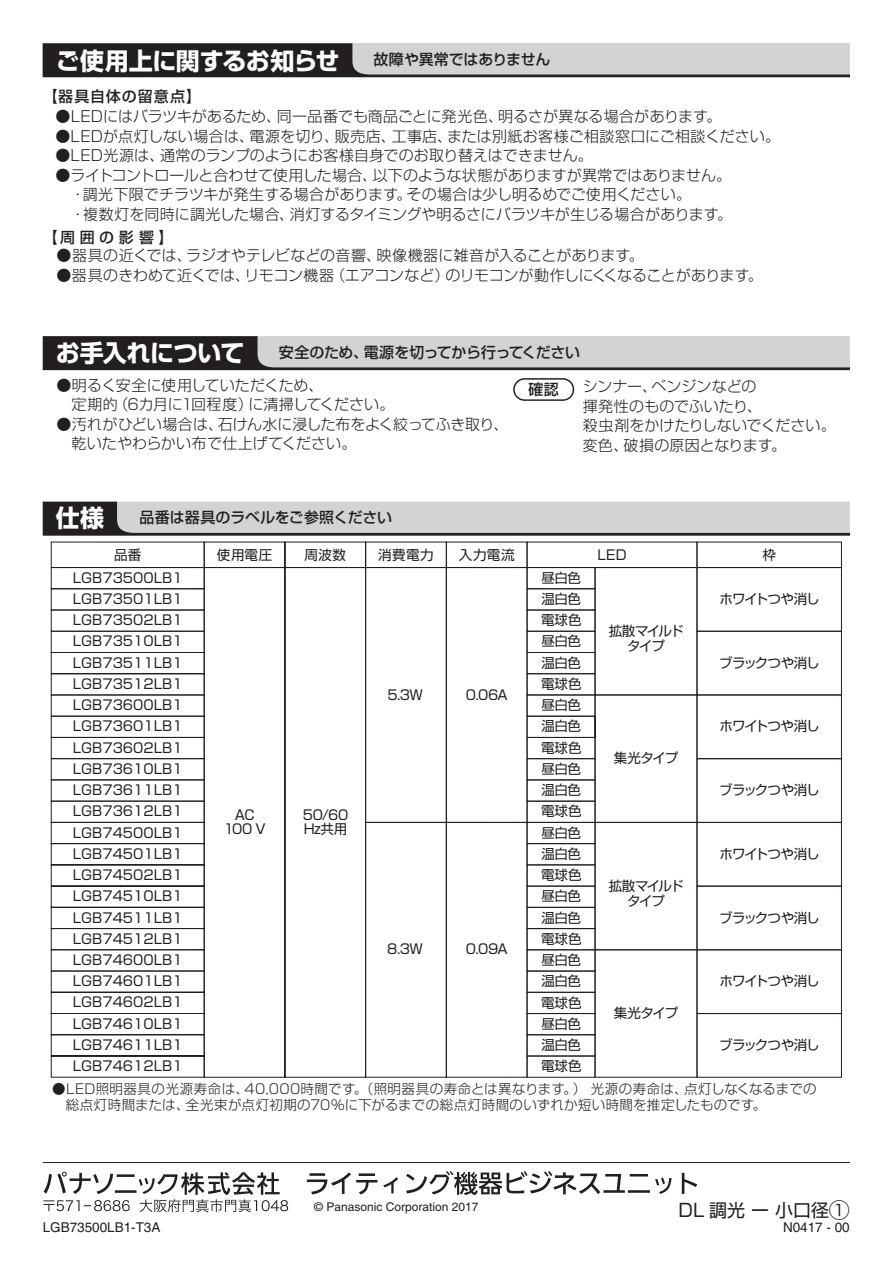
<style>
.page{position:relative;width:893px;height:1263px;background:#fff}
.page>*{position:absolute;margin:0;border:0;box-sizing:border-box;transform-origin:0 0}
.t1{font:24px "Shin Go Pro Bold 90 msp RKSJ H";letter-spacing:-.01em;color:#fff}
.t2{font:18px "Shin Go Pro Regular 90 msp RKSJ H";color:#231f20}
.t3{font:15px/19.5px "Shin Go Pro Light 90 msp RKSJ H";letter-spacing:.005em;color:#231f20}
.t4{font:15px "Shin Go Pro Medium 90 msp RKSJ H";letter-spacing:-.005em;color:#231f20}
.t5{font:15px "Shin Go Pro Light 90 msp RKSJ H";letter-spacing:-.025em;color:#231f20}
.t6{font:15px/19.5px "Shin Go Pro Light 90 msp RKSJ H";letter-spacing:-.015em;color:#231f20}
.t7{font:15px "Shin Go Pro Medium 90 msp RKSJ H";letter-spacing:.07em;color:#231f20}
.t8{font:13.5px/21.3px "Shin Go Pro Regular 90 msp RKSJ H";color:#231f20;text-align:justify}
.t9{font:13.5px/16.5px "Shin Go Pro Light 90 msp RKSJ H";letter-spacing:.025em;color:#231f20}
.t10{font:13.5px "Shin Go Pro Regular 90 msp RKSJ H";letter-spacing:-.065em;color:#231f20}
.t11{font:13.5px "Shin Go Pro Regular 90 msp RKSJ H";letter-spacing:-.06em;color:#231f20}
.t12{font:13.5px "Helvetica";color:#231f20}
.t13{font:13.5px/15px "Shin Go Pro Regular 90 msp RKSJ H";letter-spacing:-.105em;color:#231f20;text-align:center}
.t14{font:12px "Helvetica";color:#231f20}
.s1{font-size:21px}
</style>
<div class="page">
<svg style="left:43px;top:1200px;width:87px;height:11px"></svg>
<hr style="left:43px;top:1162px;width:807px;height:1px;background:#231f20">
<svg style="left:307px;top:1172px;width:70px;height:22px"></svg>
<svg style="left:383px;top:1177px;width:15px;height:16px"></svg>
<svg style="left:406px;top:1171px;width:219px;height:24px"></svg>
<hr style="left:630px;top:1174px;width:18px;height:3px;background:#231f20">
<hr style="left:628px;top:1190px;width:22px;height:3px;background:#231f20">
<svg style="left:655px;top:1178px;width:16px;height:16px"></svg>
<svg style="left:682px;top:1173px;width:15px;height:21px"></svg>
<svg style="left:44px;top:1172px;width:69px;height:22px"></svg>
<hr style="left:117px;top:1174px;width:18px;height:3px;background:#231f20">
<hr style="left:115px;top:1190px;width:21px;height:3px;background:#231f20">
<svg style="left:139px;top:1172px;width:149px;height:40px"></svg>
<div style="left:513px;top:378px;width:61px;height:23px;border:1px solid #231f20;border-radius:11px"></div>
<svg style="left:43px;top:336px;width:807px;height:34px;background:#989899"></svg>
<svg style="left:43px;top:43px;width:807px;height:34px;background:#868687"></svg>
<svg style="left:43px;top:502px;width:807px;height:576px"></svg>
<div style="left:527px;top:822px;width:68px;height:22px;border:1px solid #231f20"></div>
<div style="left:527px;top:843px;width:68px;height:22px;border:1px solid #231f20"></div>
<div style="left:527px;top:886px;width:68px;height:22px;border:1px solid #231f20"></div>
<div style="left:527px;top:907px;width:68px;height:22px;border:1px solid #231f20"></div>
<div style="left:527px;top:928px;width:68px;height:22px;border:1px solid #231f20"></div>
<div style="left:697px;top:822px;width:145px;height:65px;border:1px solid #231f20"></div>
<div style="left:697px;top:886px;width:145px;height:64px;border:1px solid #231f20"></div>
<div style="left:595px;top:567px;width:102px;height:128px;border:1px solid #231f20"></div>
<div style="left:527px;top:567px;width:68px;height:22px;border:1px solid #231f20"></div>
<div style="left:527px;top:588px;width:68px;height:22px;border:1px solid #231f20"></div>
<div style="left:527px;top:610px;width:68px;height:22px;border:1px solid #231f20"></div>
<div style="left:527px;top:631px;width:68px;height:22px;border:1px solid #231f20"></div>
<div style="left:527px;top:652px;width:68px;height:22px;border:1px solid #231f20"></div>
<div style="left:527px;top:673px;width:68px;height:22px;border:1px solid #231f20"></div>
<div style="left:697px;top:567px;width:145px;height:65px;border:1px solid #231f20"></div>
<div style="left:697px;top:631px;width:145px;height:64px;border:1px solid #231f20"></div>
<h1 class="t1" style="left:56px;top:51px;width:285px">ご使用上に関するお知らせ</h1>
<p class="t4" style="left:373px;top:54px;width:179px">故障や異常ではありません</p>
<p class="t3" style="left:55px;top:109px;width:667px">●LEDにはバラツキがあるため、同一品番でも商品ごとに発光色、明るさが異なる場合があります。</p>
<p class="t3" style="left:55px;top:128px;width:726px">●LEDが点灯しない場合は、電源を切り、販売店、工事店、または別紙お客様ご相談窓口にご相談ください。</p>
<p class="t3" style="left:55px;top:148px;width:539px">●LED光源は、通常のランプのようにお客様自身でのお取り替えはできません。</p>
<p class="t3" style="left:55px;top:167px;width:678px">●ライトコントロールと合わせて使用した場合、以下のような状態がありますが異常ではありません。　・調光下限でチラツキが発生する場合があります。その場合は少し明るめでご使用ください。<br>　・複数灯を同時に調光した場合、消灯するタイミングや明るさにバラツキが生じる場合があります。</p>
<p class="t7" style="left:43px;top:90px;width:160px">【器具自体の留意点】</p>
<p class="t4" style="left:43px;top:232px;width:132px">【周囲の影響】</p>
<p class="t3" style="left:56px;top:248px;width:589px">●器具の近くでは、ラジオやテレビなどの音響、映像機器に雑音が入ることがあります。</p>
<p class="t5" style="left:56px;top:270px;width:708px">●器具のきわめて近くでは、リモコン機器（エアコンなど）のリモコンが動作しにくくなることがあります。</p>
<h1 class="t1" style="left:56px;top:344px;width:190px">お手入れについて</h1>
<p class="t4" style="left:279px;top:347px;width:303px">安全のため、電源を切ってから行ってください</p>
<p class="t6" style="left:57px;top:377px;width:339px">●明るく安全に使用していただくため、<br>　定期的（6カ月に1回程度）に清掃してください。</p>
<p class="t3" style="left:57px;top:416px;width:453px">●汚れがひどい場合は、石けん水に浸した布をよく絞ってふき取り、　乾いたやわらかい布で仕上げてください。</p>
<p class="t4" style="left:528px;top:384px;width:32px">確認</p>
<p class="t3" style="left:583px;top:379px;width:254px">シンナー、ベンジンなどの<br>揮発性のものでふいたり、<br>殺虫剤をかけたりしないでください。変色、破損の原因となります。</p>
<h1 class="t1" style="left:56px;top:509px;width:50px">仕様</h1>
<p class="t4" style="left:140px;top:512px;width:254px">品番は器具のラベルをご参照ください</p>
<p class="t8" style="left:217px;top:546px;width:57px">使用電圧</p>
<p class="t8" style="left:378px;top:546px;width:57px">消費電力</p>
<p class="t8" style="left:459px;top:546px;width:57px">入力電流</p>
<p class="t8" style="left:114px;top:546px;width:29px">品番</p>
<p class="t8" style="left:304px;top:546px;width:43px">周波数</p>
<p class="t8" style="left:73px;top:569px;width:111px">LGB73500LB1<br>LGB73501LB1<br>LGB73502LB1<br>LGB73510LB1<br>LGB73511LB1<br>LGB73512LB1</p>
<p class="t8" style="left:73px;top:696px;width:111px">LGB73600LB1</p>
<p class="t8" style="left:73px;top:739px;width:111px">LGB73602LB1</p>
<p class="t8" style="left:73px;top:781px;width:111px">LGB73611LB1</p>
<p class="t8" style="left:73px;top:718px;width:111px">LGB73601LB1</p>
<p class="t8" style="left:73px;top:760px;width:111px">LGB73610LB1</p>
<p class="t8" style="left:73px;top:802px;width:111px">LGB73612LB1</p>
<p class="t8" style="left:73px;top:824px;width:111px">LGB74500LB1<br>LGB74501LB1<br>LGB74502LB1<br>LGB74510LB1<br>LGB74511LB1<br>LGB74512LB1</p>
<p class="t8" style="left:73px;top:951px;width:111px">LGB74600LB1<br>LGB74601LB1<br>LGB74602LB1<br>LGB74610LB1<br>LGB74611LB1<br>LGB74612LB1</p>
<p class="t8" style="left:387px;top:686px;width:37px">5.3W</p>
<p class="t8" style="left:466px;top:686px;width:43px">0.06A</p>
<p class="t8" style="left:224px;top:809px;width:43px;line-height:15px;text-align:center">AC<br>100 V</p>
<p class="t8" style="left:303px;top:809px;width:47px;line-height:15px">50/60<br>Hz共用</p>
<p class="t8" style="left:387px;top:941px;width:37px">8.3W</p>
<p class="t8" style="left:466px;top:941px;width:43px">0.09A</p>
<p class="t8" style="left:541px;top:569px;width:42px">昼白色温白色電球色昼白色温白色電球色</p>
<p class="t8" style="left:541px;top:696px;width:41px">昼白色</p>
<p class="t8" style="left:541px;top:718px;width:42px">温白色電球色昼白色温白色電球色</p>
<p class="t8" style="left:541px;top:824px;width:42px">昼白色温白色電球色昼白色温白色電球色</p>
<p class="t8" style="left:541px;top:951px;width:41px">昼白色</p>
<p class="t8" style="left:597px;top:546px;width:31px">LED</p>
<p class="t13" style="left:609px;top:625px;width:76px">拡散マイルドタイプ</p>
<p class="t8" style="left:614px;top:749px;width:66px">集光タイプ</p>
<p class="t13" style="left:609px;top:880px;width:76px">拡散マイルドタイプ</p>
<p class="t8" style="left:762px;top:546px;width:15px">枠</p>
<p class="t10" style="left:719px;top:594px;width:102px">ホワイトつや消し</p>
<p class="t11" style="left:719px;top:658px;width:102px">ブラックつや消し</p>
<p class="t10" style="left:719px;top:721px;width:102px">ホワイトつや消し</p>
<p class="t11" style="left:719px;top:785px;width:102px">ブラックつや消し</p>
<p class="t10" style="left:719px;top:849px;width:102px">ホワイトつや消し</p>
<p class="t11" style="left:719px;top:912px;width:102px">ブラックつや消し</p>
<p class="t8" style="left:541px;top:972px;width:42px">温白色電球色昼白色温白色電球色</p>
<p class="t10" style="left:719px;top:976px;width:102px">ホワイトつや消し</p>
<p class="t8" style="left:614px;top:1004px;width:66px">集光タイプ</p>
<p class="t11" style="left:719px;top:1040px;width:102px">ブラックつや消し</p>
<p class="t9" style="left:52px;top:1082px;width:766px">●LED照明器具の光源寿命は、40,000時間です。（照明器具の寿命とは異なります。） 光源の寿命は、点灯しなくなるまでの　総点灯時間または、全光束が点灯初期の70％に下がるまでの総点灯時間のいずれか短い時間を推定したものです。</p>
<p class="t2" style="left:678px;top:1204px;width:173px">DL 調光 ー 小口径<span class="s1">①</span></p>
<p class="t14" style="left:314px;top:1203px;width:166px">© Panasonic Corporation 2017</p>
<p class="t12" style="left:43px;top:1222px;width:119px">LGB73500LB1-T3A</p>
<p class="t12" style="left:783px;top:1222px;width:68px">N0417 - 00</p>
</div>
